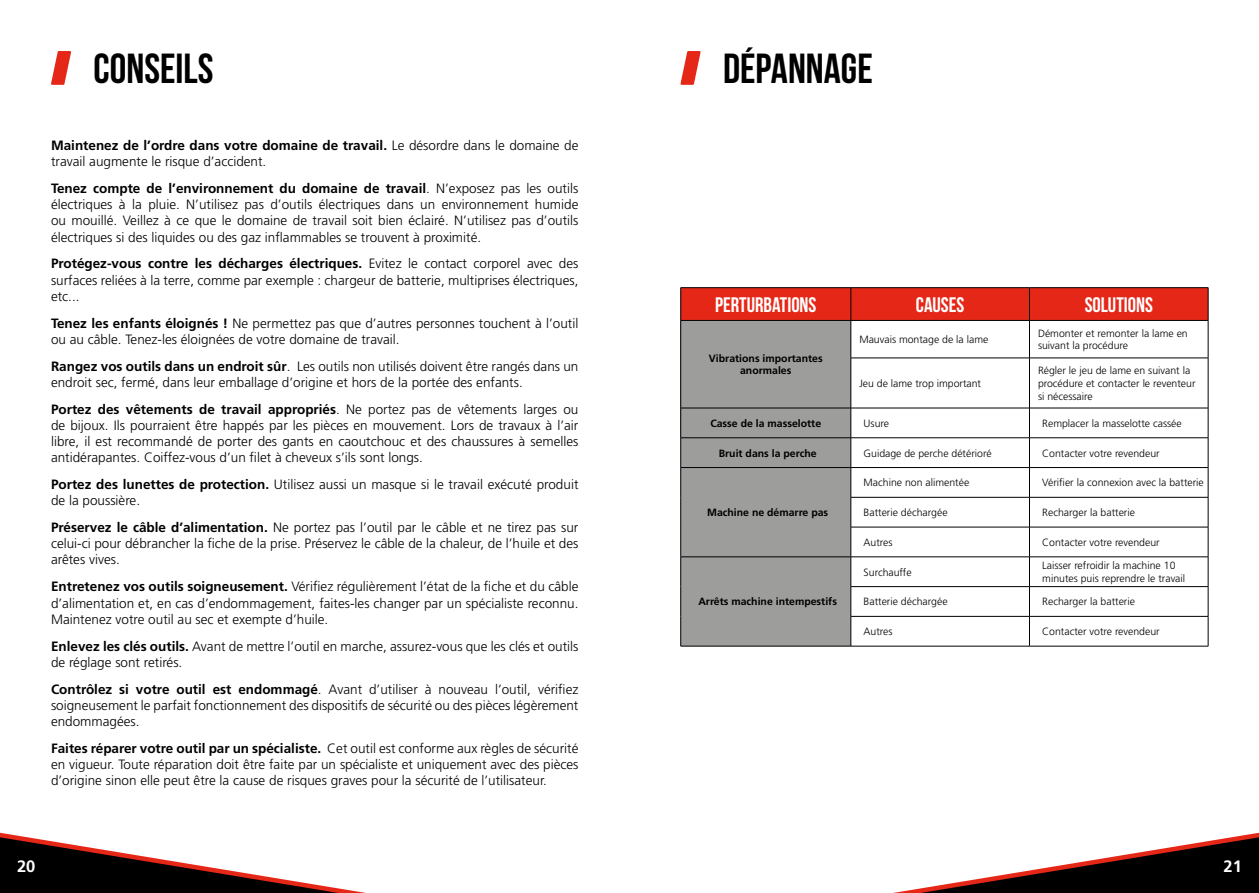
<style>
.page{position:relative;width:1259px;height:893px;background:#fff}
.page>*{position:absolute;margin:0;border:0;box-sizing:border-box;transform-origin:0 0}
.t1{font:700 42px "Bebas Neue";color:#000}
.t2{font:700 21px "Bebas Neue";color:#fff}
.t3{font:700 16.5px "Frutiger Pro";color:#fff}
.t4{font:300 13.5px/16.2px "Frutiger Pro";color:#000;text-align:justify}
.t5{font:300 10.5px/12.6px "Frutiger Pro";color:#000}
.t6{font:700 10.5px/12.6px "Frutiger Pro";color:#000;text-align:center}
.s1{font-weight:700}
</style>
<div class="page">
<svg style="left:893px;top:832px;width:366px;height:61px"></svg>
<svg style="left:0;top:832px;width:366px;height:61px"></svg>
<svg style="left:51px;top:51px;width:20px;height:34px"></svg>
<svg style="left:680px;top:51px;width:20px;height:34px"></svg>
<div style="left:681px;top:288px;width:526px;height:32px;background:#e52718"></div>
<div style="left:681px;top:320px;width:170px;height:88px;background:#9d9d9c"></div>
<div style="left:681px;top:408px;width:170px;height:30px;background:#9d9d9c"></div>
<hr style="left:680px;top:287px;width:171px;height:1px;background:#000">
<hr style="left:680px;top:288px;width:1px;height:32px;background:#000">
<hr style="left:851px;top:287px;width:178px;height:1px;background:#000">
<hr style="left:850px;top:288px;width:1px;height:32px;background:#000">
<hr style="left:1029px;top:287px;width:179px;height:1px;background:#000">
<hr style="left:1029px;top:288px;width:1px;height:32px;background:#000">
<hr style="left:1207px;top:288px;width:1px;height:32px;background:#000">
<hr style="left:680px;top:320px;width:171px;height:1px;background:#000">
<hr style="left:680px;top:321px;width:1px;height:37px;background:#000">
<hr style="left:680px;top:358px;width:1px;height:50px;background:#000">
<hr style="left:851px;top:320px;width:178px;height:1px;background:#000">
<hr style="left:850px;top:321px;width:1px;height:37px;background:#000">
<hr style="left:1029px;top:320px;width:179px;height:1px;background:#000">
<hr style="left:1029px;top:321px;width:1px;height:37px;background:#000">
<hr style="left:1207px;top:321px;width:1px;height:37px;background:#000">
<hr style="left:850px;top:358px;width:179px;height:1px;background:#000">
<hr style="left:850px;top:358px;width:1px;height:50px;background:#000">
<hr style="left:1029px;top:358px;width:179px;height:1px;background:#000">
<hr style="left:1029px;top:358px;width:1px;height:50px;background:#000">
<hr style="left:1207px;top:358px;width:1px;height:50px;background:#000">
<hr style="left:680px;top:408px;width:171px;height:1px;background:#000">
<hr style="left:680px;top:408px;width:1px;height:30px;background:#000">
<hr style="left:851px;top:408px;width:178px;height:1px;background:#000">
<hr style="left:850px;top:408px;width:1px;height:30px;background:#000">
<hr style="left:1029px;top:408px;width:179px;height:1px;background:#000">
<hr style="left:1029px;top:408px;width:1px;height:30px;background:#000">
<hr style="left:1207px;top:408px;width:1px;height:30px;background:#000">
<hr style="left:680px;top:437px;width:171px;height:1px;background:#000">
<hr style="left:851px;top:437px;width:178px;height:1px;background:#000">
<hr style="left:1029px;top:437px;width:179px;height:1px;background:#000">
<hr style="left:851px;top:467px;width:178px;height:1px;background:#000">
<hr style="left:1029px;top:467px;width:179px;height:1px;background:#000">
<svg style="left:1029px;top:438px;width:1px;height:59px"></svg>
<svg style="left:1207px;top:438px;width:1px;height:59px"></svg>
<hr style="left:850px;top:497px;width:179px;height:1px;background:#000">
<hr style="left:1029px;top:497px;width:179px;height:1px;background:#000">
<hr style="left:1029px;top:497px;width:1px;height:30px;background:#000">
<hr style="left:1207px;top:497px;width:1px;height:30px;background:#000">
<hr style="left:850px;top:527px;width:179px;height:1px;background:#000">
<hr style="left:1029px;top:527px;width:179px;height:1px;background:#000">
<hr style="left:1029px;top:527px;width:1px;height:30px;background:#000">
<hr style="left:1207px;top:527px;width:1px;height:30px;background:#000">
<hr style="left:680px;top:646px;width:171px;height:1px;background:#000">
<hr style="left:851px;top:557px;width:178px;height:1px;background:#000">
<hr style="left:1029px;top:557px;width:179px;height:1px;background:#000">
<hr style="left:850px;top:586px;width:179px;height:1px;background:#000">
<hr style="left:1029px;top:586px;width:179px;height:1px;background:#000">
<hr style="left:850px;top:616px;width:179px;height:1px;background:#000">
<div style="left:680px;top:438px;width:171px;height:208px;background:#9d9d9c"></div>
<hr style="left:1029px;top:616px;width:179px;height:1px;background:#000">
<svg style="left:1029px;top:558px;width:1px;height:88px"></svg>
<svg style="left:1207px;top:557px;width:1px;height:89px"></svg>
<hr style="left:851px;top:646px;width:178px;height:1px;background:#000">
<hr style="left:1029px;top:646px;width:179px;height:1px;background:#000">
<h1 class="t1" style="left:94px;top:45px;width:121px">CONSEILS</h1>
<h1 class="t1" style="left:723px;top:45px;width:151px">DÉPANNAGE</h1>
<p class="t4" style="left:51px;top:137px;width:529px"><span class="s1">Maintenez de l’ordre dans votre domaine de travail.</span> Le désordre dans le domaine de travail augmente le risque d’accident.</p>
<p class="t4" style="left:51px;top:180px;width:529px"><span class="s1">Tenez compte de l’environnement du domaine de travail</span>. N’exposez pas les outils électriques à la pluie. N’utilisez pas d’outils électriques dans un environnement humide ou mouillé. Veillez à ce que le domaine de travail soit bien éclairé. N’utilisez pas d’outils électriques si des liquides ou des gaz inflammables se trouvent à proximité.</p>
<p class="t4" style="left:51px;top:256px;width:529px"><span class="s1">Protégez-vous contre les décharges électriques.</span> Evitez le contact corporel avec des surfaces reliées à la terre, comme par exemple : chargeur de batterie, multiprises électriques, etc...</p>
<p class="t4" style="left:51px;top:315px;width:529px"><span class="s1">Tenez les enfants éloignés !</span> Ne permettez pas que d’autres personnes touchent à l’outil ou au câble. Tenez-les éloignées de votre domaine de travail.</p>
<p class="t4" style="left:51px;top:358px;width:529px"><span class="s1">Rangez vos outils dans un endroit sûr</span>. Les outils non utilisés doivent être rangés dans un endroit sec, fermé, dans leur emballage d’origine et hors de la portée des enfants.</p>
<p class="t4" style="left:51px;top:401px;width:529px"><span class="s1">Portez des vêtements de travail appropriés</span>. Ne portez pas de vêtements larges ou de bijoux. Ils pourraient être happés par les pièces en mouvement. Lors de travaux à l’air libre, il est recommandé de porter des gants en caoutchouc et des chaussures à semelles antidérapantes. Coiffez-vous d’un filet à cheveux s’ils sont longs.</p>
<p class="t4" style="left:51px;top:476px;width:529px"><span class="s1">Portez des lunettes de protection.</span> Utilisez aussi un masque si le travail exécuté produit de la poussière.</p>
<p class="t4" style="left:51px;top:519px;width:529px"><span class="s1">Préservez le câble d’alimentation.</span> Ne portez pas l’outil par le câble et ne tirez pas sur celui-ci pour débrancher la fiche de la prise. Préservez le câble de la chaleur, de l’huile et des arêtes vives.</p>
<p class="t4" style="left:51px;top:579px;width:529px"><span class="s1">Entretenez vos outils soigneusement.</span> Vérifiez régulièrement l’état de la fiche et du câble d’alimentation et, en cas d’endommagement, faites-les changer par un spécialiste reconnu.<br>Maintenez votre outil au sec et exempte d’huile.</p>
<p class="t4" style="left:51px;top:638px;width:529px"><span class="s1">Enlevez les clés outils.</span> Avant de mettre l’outil en marche, assurez-vous que les clés et outils de réglage sont retirés.</p>
<p class="t4" style="left:51px;top:681px;width:529px"><span class="s1">Contrôlez si votre outil est endommagé</span>. Avant d’utiliser à nouveau l’outil, vérifiez soigneusement le parfait fonctionnement des dispositifs de sécurité ou des pièces légèrement endommagées.</p>
<p class="t4" style="left:51px;top:740px;width:529px"><span class="s1">Faites réparer votre outil par un spécialiste.</span> Cet outil est conforme aux règles de sécurité en vigueur. Toute réparation doit être faite par un spécialiste et uniquement avec des pièces d’origine sinon elle peut être la cause de risques graves pour la sécurité de l’utilisateur.</p>
<h2 class="t2" style="left:715px;top:293px;width:103px">PERTURBATIONS</h2>
<h2 class="t2" style="left:916px;top:293px;width:50px">CAUSES</h2>
<h2 class="t2" style="left:1084px;top:293px;width:70px">SOLUTIONS</h2>
<p class="t6" style="left:709px;top:352px;width:115px">Vibrations importantes anormales</p>
<p class="t5" style="left:859px;top:333px;width:130px">Mauvais montage de la lame</p>
<p class="t5" style="left:1038px;top:327px;width:151px">Démonter et remonter la lame en suivant la procédure</p>
<p class="t5" style="left:859px;top:377px;width:123px">Jeu de lame trop important</p>
<p class="t5" style="left:1038px;top:364px;width:159px">Régler le jeu de lame en suivant la procédure et contacter le reventeur si nécessaire</p>
<p class="t6" style="left:710px;top:417px;width:112px">Casse de la masselotte</p>
<p class="t5" style="left:863px;top:417px;width:27px">Usure</p>
<p class="t5" style="left:1042px;top:417px;width:141px">Remplacer la masselotte cassée</p>
<p class="t6" style="left:719px;top:447px;width:99px">Bruit dans la perche</p>
<p class="t5" style="left:863px;top:447px;width:129px">Guidage de perche détérioré</p>
<p class="t5" style="left:1042px;top:447px;width:119px">Contacter votre revendeur</p>
<p class="t6" style="left:707px;top:506px;width:123px">Machine ne démarre pas</p>
<p class="t6" style="left:698px;top:595px;width:140px">Arrêts machine intempestifs</p>
<p class="t5" style="left:863px;top:476px;width:107px">Machine non alimentée</p>
<p class="t5" style="left:1042px;top:476px;width:163px">Vérifier la connexion avec la batterie</p>
<p class="t5" style="left:863px;top:506px;width:85px">Batterie déchargée</p>
<p class="t5" style="left:1042px;top:506px;width:94px">Recharger la batterie</p>
<p class="t5" style="left:863px;top:536px;width:30px">Autres</p>
<p class="t5" style="left:1042px;top:536px;width:119px">Contacter votre revendeur</p>
<p class="t5" style="left:863px;top:566px;width:50px">Surchauffe</p>
<p class="t5" style="left:1042px;top:559px;width:144px">Laisser refroidir la machine 10 minutes puis reprendre le travail</p>
<p class="t5" style="left:863px;top:595px;width:85px">Batterie déchargée</p>
<p class="t5" style="left:1042px;top:595px;width:94px">Recharger la batterie</p>
<p class="t5" style="left:863px;top:625px;width:30px">Autres</p>
<p class="t5" style="left:1042px;top:625px;width:119px">Contacter votre revendeur</p>
<p class="t3" style="left:17px;top:856px;width:20px">20</p>
<p class="t3" style="left:1223px;top:856px;width:20px">21</p>
</div>
